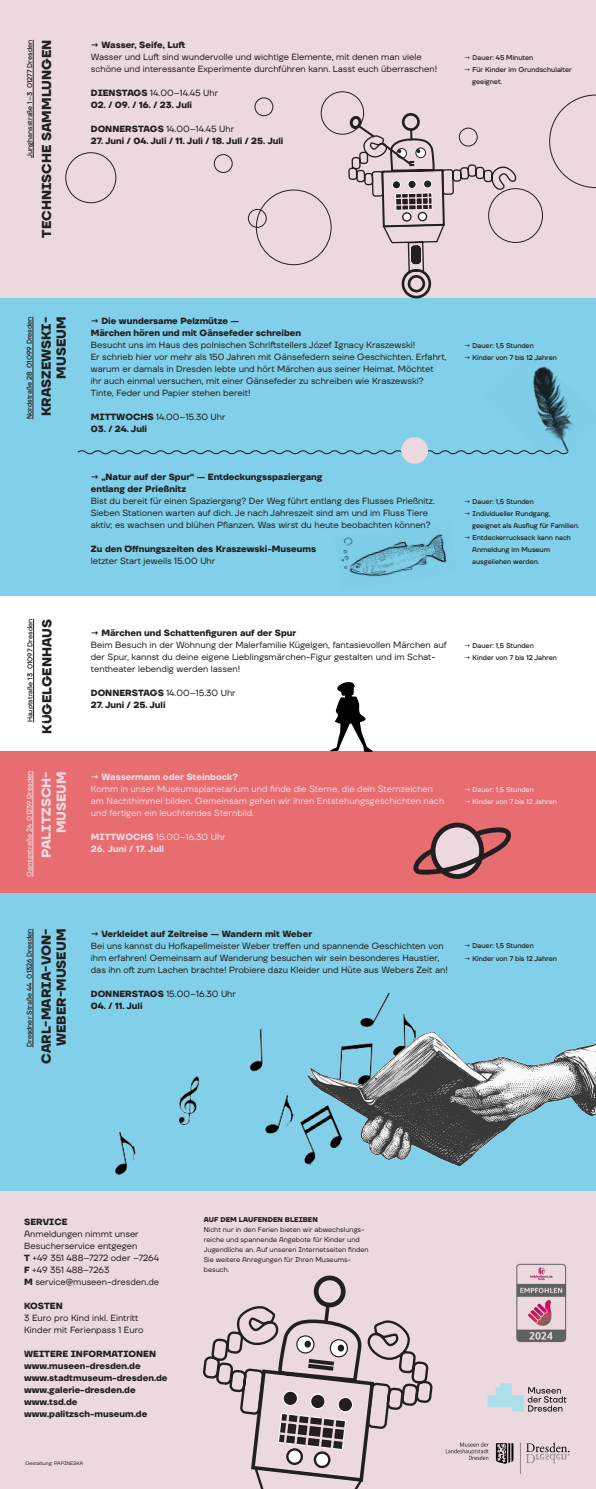
<style>
.page{position:relative;width:596px;height:1489px;background:#fff}
.page>*{position:absolute;margin:0;border:0;box-sizing:border-box;transform-origin:0 0}
.t1{font:700 13px/15px "TT Firs Neue";color:#231f20;text-align:right}
.t2{font:700 13px/15px "TT Firs Neue";color:#ecd9e0;text-align:right}
.t3{font:9px/12px "TT Firs Neue";color:#231f20}
.t4{font:700 9px/12px "TT Firs Neue";color:#231f20}
.t5{font:9px/12px "TT Firs Neue";color:#ecd9e0}
.t6{font:700 9px "TT Firs Neue";color:#ecd9e0}
.t7{font:500 7px/12px "TT Firs Neue";color:#231f20}
.t8{font:7px/10px "TT Firs Neue";color:#231f20}
.t9{font:500 7px "TT Firs Neue";color:#ecd9e0}
.t10{font:700 7px "TT Firs Neue";color:#231f20}
.t11{font:5px "TT Firs Neue";color:#231f20}
.s1{font-weight:700}
</style>
<div class="page">
<div style="left:0;top:298px;width:595px;height:297px;background:#81cfe8"></div>
<div style="left:0;top:893px;width:595px;height:298px;background:#81cfe8"></div>
<div style="left:0;top:751px;width:595px;height:142px;background:#e76d70"></div>
<div style="left:0;top:0;width:595px;height:298px;background:#ecd9e0"></div>
<div style="left:0;top:1191px;width:595px;height:297px;background:#ecd9e0"></div>
<svg style="left:77px;top:450px;width:403px;height:5px"></svg>
<svg style="left:487px;top:1383px;width:79px;height:28px"></svg>
<div style="left:401px;top:437px;width:27px;height:27px;background:#ecd9e0;border-radius:50%"></div>
<img style="left:445px;top:1442px;width:125px;height:31px">
<img style="left:341px;top:534px;width:106px;height:43px">
<svg style="left:330px;top:682px;width:43px;height:70px"></svg>
<img style="left:480px;top:366px;width:93px;height:89px">
<div style="left:430px;top:822px;width:53px;height:56px;border:5px solid #231f20;border-radius:50%"></div>
<svg style="left:413px;top:827px;width:98px;height:47px"></svg>
<img style="left:379px;top:992px;width:11px;height:18px">
<img style="left:249px;top:1029px;width:14px;height:43px">
<img style="left:265px;top:1115px;width:16px;height:19px">
<img style="left:115px;top:1131px;width:21px;height:44px">
<img style="left:281px;top:1095px;width:26px;height:69px">
<img style="left:179px;top:1076px;width:21px;height:49px">
<img style="left:307px;top:1010px;width:288px;height:157px">
<hr style="left:33px;top:40px;width:1px;height:118px;background:#231f20">
<hr style="left:33px;top:317px;width:1px;height:102px;background:#231f20">
<hr style="left:33px;top:619px;width:1px;height:103px;background:#231f20">
<hr style="left:33px;top:771px;width:1px;height:105px;background:#ecd9e0">
<hr style="left:33px;top:928px;width:1px;height:119px;background:#231f20">
<img style="left:516px;top:1263px;width:51px;height:80px">
<div style="left:256px;top:189px;width:75px;height:76px;border:1px solid #231f20;border-radius:50%"></div>
<div style="left:320px;top:91px;width:44px;height:44px;border:1px solid #231f20;border-radius:50%"></div>
<div style="left:254px;top:97px;width:19px;height:19px;border:1px solid #231f20;border-radius:50%"></div>
<div style="left:214px;top:154px;width:18px;height:19px;border:1px solid #231f20;border-radius:50%"></div>
<div style="left:248px;top:209px;width:18px;height:19px;border:1px solid #231f20;border-radius:50%"></div>
<div style="left:65px;top:152px;width:51px;height:51px;border:1px solid #231f20;border-radius:50%"></div>
<svg style="left:549px;top:94px;width:46px;height:94px"></svg>
<svg style="left:347px;top:91px;width:171px;height:152px"></svg>
<svg style="left:347px;top:110px;width:98px;height:189px"></svg>
<svg style="left:203px;top:1275px;width:230px;height:213px"></svg>
<p class="t7" style="left:24px;top:158px;width:120px;rotate:-90deg">Junghansstraße 1–3 01277 Dresden</p>
<h1 class="t1" style="left:39px;top:238px;width:199px;rotate:-90deg">TECHNISCHE SAMMLUNGEN</h1>
<p class="t4" style="left:91px;top:39px;width:96px">→ Wasser, Seife, Luft</p>
<p class="t3" style="left:91px;top:51px;width:348px">Wasser und Luft sind wundervolle und wichtige Elemente, mit denen man viele schöne und interessante Experimente durchführen kann. Lasst euch überraschen!</p>
<p class="t3" style="left:91px;top:87px;width:129px"><span class="s1">DIENSTAGS</span> 14.00–14.45 Uhr</p>
<p class="t4" style="left:91px;top:99px;width:103px">02. / 09. / 16. / 23. Juli</p>
<p class="t3" style="left:91px;top:123px;width:145px"><span class="s1">DONNERSTAGS</span> 14.00–14.45 Uhr</p>
<p class="t4" style="left:91px;top:135px;width:194px">27. Juni / 04. Juli / 11. Juli / 18. Juli / 25. Juli</p>
<p class="t7" style="left:464px;top:51px;width:70px">→ Dauer: 45 Minuten</p>
<p class="t7" style="left:472px;top:63px;width:101px;text-indent:-8px">→ Für Kinder im Grundschulalter geeignet.</p>
<p class="t7" style="left:23px;top:419px;width:104px;rotate:-90deg">Nordstraße 28 01099 Dresden</p>
<h1 class="t1" style="left:39px;top:416px;width:101px;rotate:-90deg">KRASZEWSKI-<br>MUSEUM</h1>
<p class="t7" style="left:24px;top:722px;width:105px;rotate:-90deg">Hauptstraße 13 01097 Dresden</p>
<h1 class="t1" style="left:40px;top:733px;width:116px;rotate:-90deg">KÜGELGENHAUS</h1>
<p class="t9" style="left:25px;top:876px;width:107px;rotate:-90deg">Gamigstraße 24 01239 Dresden</p>
<h1 class="t2" style="left:39px;top:858px;width:88px;rotate:-90deg">PALITZSCH-<br>MUSEUM</h1>
<p class="t7" style="left:23px;top:1047px;width:120px;rotate:-90deg">Dresdner Straße 44 01326 Dresden</p>
<h1 class="t1" style="left:39px;top:1063px;width:136px;rotate:-90deg">CARL-MARIA-VON-<br>WEBER-MUSEUM</h1>
<p class="t4" style="left:91px;top:315px;width:212px">→ Die wundersame Pelzmütze —<br>Märchen hören und mit Gänsefeder schreiben</p>
<p class="t3" style="left:91px;top:339px;width:357px">Besucht uns im Haus des polnischen Schriftstellers Józef Ignacy Kraszewski!<br>Er schrieb hier vor mehr als 150 Jahren mit Gänsefedern seine Geschichten. Erfahrt, warum er damals in Dresden lebte und hört Märchen aus seiner Heimat. Möchtet ihr auch einmal versuchen, mit einer Gänsefeder zu schreiben wie Kraszewski?<br>Tinte, Feder und Papier stehen bereit!</p>
<p class="t3" style="left:91px;top:411px;width:136px"><span class="s1">MITTWOCHS</span> 14.00–15.30 Uhr</p>
<p class="t4" style="left:91px;top:423px;width:58px">03. / 24. Juli</p>
<p class="t4" style="left:91px;top:471px;width:233px">→ „Natur auf der Spur“ — Entdeckungsspaziergang entlang der Prießnitz</p>
<p class="t3" style="left:91px;top:495px;width:345px">Bist du bereit für einen Spaziergang? Der Weg führt entlang des Flusses Prießnitz.<br>Sieben Stationen warten auf dich. Je nach Jahreszeit sind am und im Fluss Tiere aktiv; es wachsen und blühen Pflanzen. Was wirst du heute beobachten können?</p>
<p class="t4" style="left:91px;top:543px;width:227px">Zu den Öffnungszeiten des Kraszewski-Museums</p>
<p class="t3" style="left:91px;top:555px;width:126px">letzter Start jeweils 15.00 Uhr</p>
<p class="t7" style="left:464px;top:339px;width:71px">→ Dauer: 1,5 Stunden</p>
<p class="t7" style="left:464px;top:351px;width:94px">→ Kinder von 7 bis 12 Jahren</p>
<p class="t7" style="left:464px;top:495px;width:71px">→ Dauer: 1,5 Stunden</p>
<p class="t7" style="left:472px;top:507px;width:108px;text-indent:-8px">→ Individueller Rundgang, geeignet als Ausflug für Familien.</p>
<p class="t7" style="left:472px;top:531px;width:100px;text-indent:-8px">→ Entdeckerrucksack kann nach<br>Anmeldung im Museum ausgeliehen werden.</p>
<p class="t4" style="left:91px;top:627px;width:207px">→ Märchen und Schattenfiguren auf der Spur</p>
<p class="t3" style="left:91px;top:639px;width:357px">Beim Besuch in der Wohnung der Malerfamilie Kügelgen, fantasievollen Märchen auf der Spur, kannst du deine eigene Lieblingsmärchen-Figur gestalten und im Schat&shy;tentheater lebendig werden lassen!</p>
<p class="t3" style="left:91px;top:687px;width:146px"><span class="s1">DONNERSTAGS</span> 14.00–15.30 Uhr</p>
<p class="t4" style="left:91px;top:699px;width:76px">27. Juni / 25. Juli</p>
<p class="t7" style="left:464px;top:639px;width:71px">→ Dauer: 1,5 Stunden</p>
<p class="t7" style="left:464px;top:651px;width:94px">→ Kinder von 7 bis 12 Jahren</p>
<p class="t6" style="left:91px;top:771px;width:148px">→ Wassermann oder Steinbock?</p>
<p class="t5" style="left:91px;top:783px;width:355px">Komm in unser Museumsplanetarium und finde die Sterne, die dein Sternzeichen am Nachthimmel bilden. Gemeinsam gehen wir ihren Entstehungsgeschichten nach und fertigen ein leuchtendes Sternbild.</p>
<p class="t5" style="left:91px;top:831px;width:136px"><span class="s1">MITTWOCHS</span> 15.00–16.30 Uhr</p>
<p class="t6" style="left:91px;top:843px;width:75px">26. Juni / 17. Juli</p>
<p class="t9" style="left:464px;top:785px;width:71px">→ Dauer: 1,5 Stunden</p>
<p class="t9" style="left:464px;top:797px;width:94px">→ Kinder von 7 bis 12 Jahren</p>
<p class="t4" style="left:91px;top:927px;width:223px">→ Verkleidet auf Zeitreise — Wandern mit Weber</p>
<p class="t3" style="left:91px;top:939px;width:358px">Bei uns kannst du Hofkapellmeister Weber treffen und spannende Geschichten von ihm erfahren! Gemeinsam auf Wanderung besuchen wir sein besonderes Haustier, das ihn oft zum Lachen brachte! Probiere dazu Kleider und Hüte aus Webers Zeit an!</p>
<p class="t3" style="left:91px;top:987px;width:146px"><span class="s1">DONNERSTAGS</span> 15.00–16.30 Uhr</p>
<p class="t4" style="left:91px;top:999px;width:53px">04. / 11. Juli</p>
<p class="t7" style="left:464px;top:939px;width:71px">→ Dauer: 1,5 Stunden</p>
<p class="t7" style="left:464px;top:951px;width:94px">→ Kinder von 7 bis 12 Jahren</p>
<p class="t4" style="left:24px;top:1215px;width:45px">SERVICE</p>
<p class="t3" style="left:24px;top:1227px;width:136px">Anmeldungen nimmt unser<br>Besucherservice entgegen<br><span class="s1">T</span> +49 351 488–7272 oder –7264<br><span class="s1">F</span> +49 351 488–7263<br><span class="s1">M</span> service@museen-dresden.de</p>
<p class="t4" style="left:24px;top:1299px;width:40px">KOSTEN</p>
<p class="t3" style="left:24px;top:1311px;width:121px">3 Euro pro Kind inkl. Eintritt<br>Kinder mit Ferienpass 1 Euro</p>
<p class="t4" style="left:24px;top:1347px;width:145px">WEITERE INFORMATIONEN www.museen-dresden.de www.stadtmuseum-dresden.de www.galerie-dresden.de www.tsd.de www.palitzsch-museum.de</p>
<p class="t11" style="left:26px;top:1459px;width:59px">Gestaltung: PAPINESKA</p>
<p class="t10" style="left:203px;top:1214px;width:116px">AUF DEM LAUFENDEN BLEIBEN</p>
<p class="t8" style="left:203px;top:1224px;width:166px">Nicht nur in den Ferien bieten wir abwechslungs&shy;reiche und spannende Angebote für Kinder und Jugendliche an. Auf unseren Internetseiten finden Sie weitere Anregungen für Ihren Museums&shy;besuch.</p>
</div>
